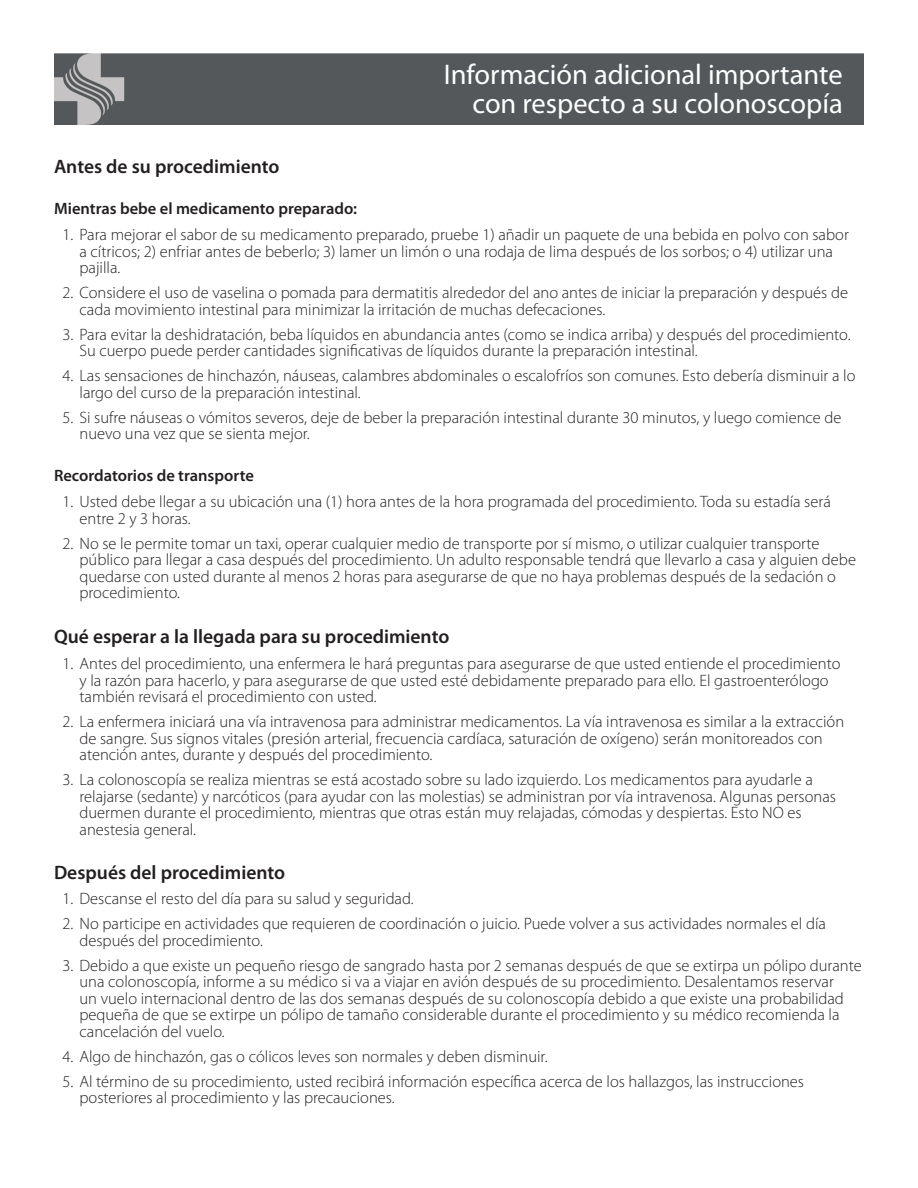
<style>
.page{position:relative;width:918px;height:1188px;background:#fff}
.page>*{position:absolute;margin:0;border:0;box-sizing:border-box;transform-origin:0 0}
.t1{font:28.5px/28.5px "Myriad Pro";color:#fff;text-align:right}
.t2{font:600 19.5px "Myriad Pro";color:#231f20}
.t3{font:300 16.5px/16.5px "Myriad Pro";color:#231f20}
.t4{font:600 16.5px "Myriad Pro";color:#231f20}
</style>
<div class="page">
<div style="left:54px;top:54px;width:810px;height:71px;background:#54585a"></div>
<h2 class="t1" style="left:444px;top:60px;width:400px">Información adicional importante con respecto a su colonoscopía</h2>
<h3 class="t2" style="left:54px;top:154px;width:227px">Antes de su procedimiento</h3>
<h4 class="t4" style="left:54px;top:198px;width:305px">Mientras bebe el medicamento preparado:</h4>
<p class="t3" style="left:80px;top:227px;width:771px;text-indent:-17px">1. Para mejorar el sabor de su medicamento preparado, pruebe 1) añadir un paquete de una bebida en polvo con sabor a cítricos; 2) enfriar antes de beberlo; 3) lamer un limón o una rodaja de lima después de los sorbos; o 4) utilizar una pajilla.</p>
<p class="t3" style="left:80px;top:285px;width:770px;text-indent:-17px">2. Considere el uso de vaselina o pomada para dermatitis alrededor del ano antes de iniciar la preparación y después de cada movimiento intestinal para minimizar la irritación de muchas defecaciones.</p>
<p class="t3" style="left:80px;top:326px;width:773px;text-indent:-17px">3. Para evitar la deshidratación, beba líquidos en abundancia antes (como se indica arriba) y después del procedimiento.<br>Su cuerpo puede perder cantidades significativas de líquidos durante la preparación intestinal.</p>
<p class="t3" style="left:80px;top:368px;width:777px;text-indent:-17px">4. Las sensaciones de hinchazón, náuseas, calambres abdominales o escalofríos son comunes. Esto debería disminuir a lo largo del curso de la preparación intestinal.</p>
<p class="t3" style="left:80px;top:409px;width:764px;text-indent:-17px">5. Si sufre náuseas o vómitos severos, deje de beber la preparación intestinal durante 30 minutos, y luego comience de nuevo una vez que se sienta mejor.</p>
<h4 class="t4" style="left:54px;top:465px;width:201px">Recordatorios de transporte</h4>
<p class="t3" style="left:80px;top:493px;width:753px;text-indent:-17px">1. Usted debe llegar a su ubicación una (1) hora antes de la hora programada del procedimiento. Toda su estadía será entre 2 y 3 horas.</p>
<p class="t3" style="left:80px;top:535px;width:778px;text-indent:-17px">2. No se le permite tomar un taxi, operar cualquier medio de transporte por sí mismo, o utilizar cualquier transporte público para llegar a casa después del procedimiento. Un adulto responsable tendrá que llevarlo a casa y alguien debe quedarse con usted durante al menos 2 horas para asegurarse de que no haya problemas después de la sedación o procedimiento.</p>
<h3 class="t2" style="left:54px;top:624px;width:397px">Qué esperar a la llegada para su procedimiento</h3>
<p class="t3" style="left:80px;top:655px;width:763px;text-indent:-17px">1. Antes del procedimiento, una enfermera le hará preguntas para asegurarse de que usted entiende el procedimiento y la razón para hacerlo, y para asegurarse de que usted esté debidamente preparado para ello. El gastroenterólogo también revisará el procedimiento con usted.</p>
<p class="t3" style="left:80px;top:713px;width:766px;text-indent:-17px">2. La enfermera iniciará una vía intravenosa para administrar medicamentos. La vía intravenosa es similar a la extracción de sangre. Sus signos vitales (presión arterial, frecuencia cardíaca, saturación de oxígeno) serán monitoreados con atención antes, durante y después del procedimiento.</p>
<p class="t3" style="left:80px;top:771px;width:758px;text-indent:-17px">3. La colonoscopía se realiza mientras se está acostado sobre su lado izquierdo. Los medicamentos para ayudarle a relajarse (sedante) y narcóticos (para ayudar con las molestias) se administran por vía intravenosa. Algunas personas duermen durante el procedimiento, mientras que otras están muy relajadas, cómodas y despiertas. Esto NO es anestesia general.</p>
<h3 class="t2" style="left:54px;top:860px;width:233px">Después del procedimiento</h3>
<p class="t3" style="left:63px;top:891px;width:353px">1. Descanse el resto del día para su salud y seguridad.</p>
<p class="t3" style="left:80px;top:916px;width:748px;text-indent:-17px">2. No participe en actividades que requieren de coordinación o juicio. Puede volver a sus actividades normales el día después del procedimiento.</p>
<p class="t3" style="left:80px;top:957px;width:784px;text-indent:-17px">3. Debido a que existe un pequeño riesgo de sangrado hasta por 2 semanas después de que se extirpa un pólipo durante una colonoscopía, informe a su médico si va a viajar en avión después de su procedimiento. Desalentamos reservar<br>un vuelo internacional dentro de las dos semanas después de su colonoscopía debido a que existe una probabilidad pequeña de que se extirpe un pólipo de tamaño considerable durante el procedimiento y su médico recomienda la cancelación del vuelo.</p>
<p class="t3" style="left:63px;top:1048px;width:487px">4. Algo de hinchazón, gas o cólicos leves son normales y deben disminuir.</p>
<p class="t3" style="left:80px;top:1073px;width:726px;text-indent:-17px">5. Al término de su procedimiento, usted recibirá información específica acerca de los hallazgos, las instrucciones posteriores al procedimiento y las precauciones.</p>
</div>
